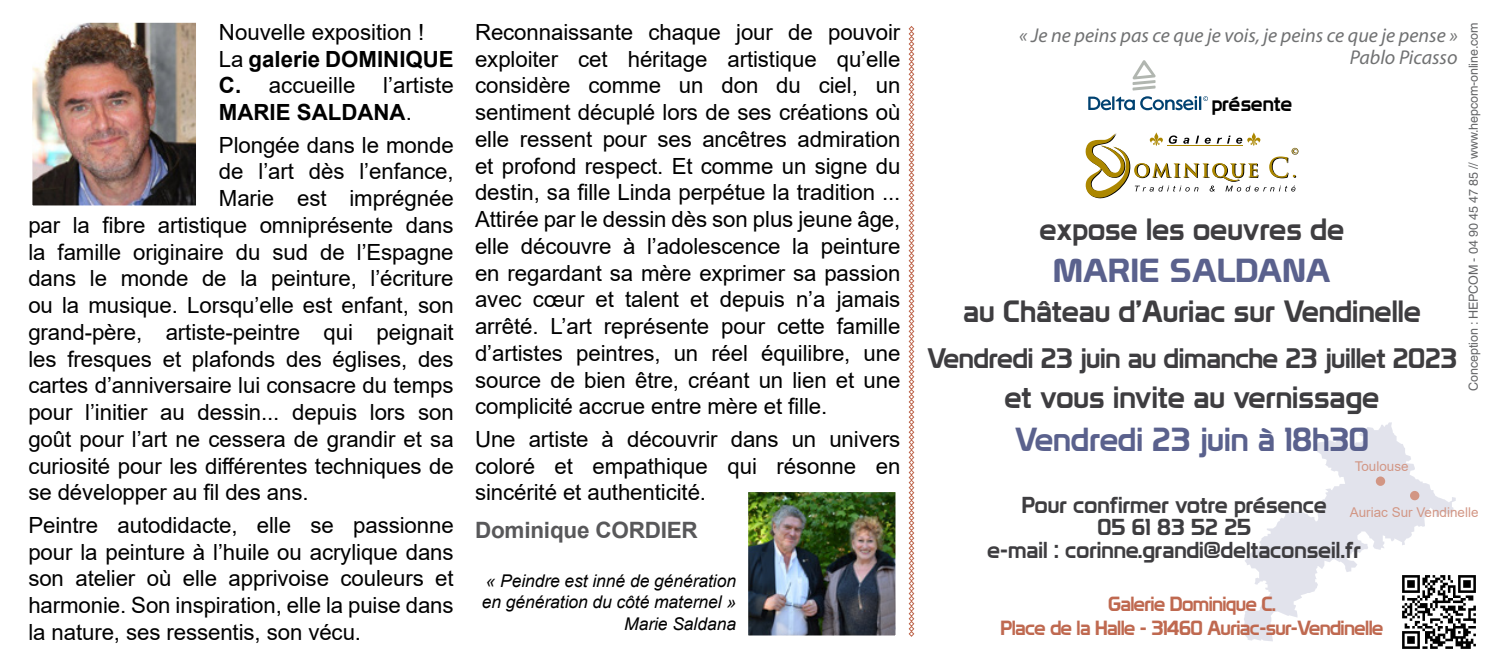
<style>
.page{position:relative;width:1489px;height:660px;background:#fff}
.page>*{position:absolute;margin:0;border:0;box-sizing:border-box;transform-origin:0 0}
.Style_de_paragraphe{font:32.5px "Prototype";color:#5a618d}
.Style_de_paragraphe-2{font:32.5px "Prototype";color:#5a618d;scale:1.1 1}
.Style_de_paragraphe-3{font:30px "Prototype";color:#3e3d40}
.Style_de_paragraphe-4{font:27.5px "Prototype";letter-spacing:-.01em;color:#3e3d40}
.Style_de_paragraphe-5{font:22.5px "Prototype";color:#3e3d40}
.t1{font:700 22.5px "Arial";letter-spacing:-.01em;color:#58585a}
.t2{font:22.25px/26.8px "Arial";letter-spacing:-.005em;color:#000;text-align:justify}
.t3{font:700 22.25px/26.8px "Arial";color:#000;text-align:justify}
.Style_de_paragraphe-6{font:20.25px "Prototype";color:#000}
.Style_de_paragraphe-7{font:20px "Prototype";letter-spacing:-.03em;color:#bf6950}
.Style_de_paragraphe-8{font:italic 20px "Myriad Pro";color:#707172}
.t4{font:italic 17.5px/21px "Arial";letter-spacing:-.005em;color:#000}
.t5{font:13.5px "Arial";color:#bf6950}
.Style_de_paragraphe-9{font:12.5px "Helvetica";letter-spacing:-.01em;color:#646567}
.s1{font-weight:400}
</style>
<div class="page">
<svg style="left:1243px;top:422px;width:212px;height:219px"></svg>
<svg style="left:1375px;top:476px;width:9px;height:9px"></svg>
<svg style="left:1409px;top:490px;width:10px;height:10px"></svg>
<svg style="left:1085px;top:132px;width:213px;height:66px"></svg>
<svg style="left:1132px;top:60px;width:23px;height:30px"></svg>
<svg style="left:1088px;top:96px;width:46px;height:14px"></svg>
<svg style="left:1140px;top:96px;width:67px;height:14px"></svg>
<img style="left:1397px;top:569px;width:79px;height:80px">
<svg style="left:908px;top:26px;width:6px;height:610px"></svg>
<img style="left:749px;top:492px;width:145px;height:142px">
<div style="left:743px;top:486px;width:157px;height:154px;border:5px solid #fff"></div>
<img style="left:34px;top:24px;width:161px;height:180px">
<div style="left:24px;top:14px;width:181px;height:200px;border:9px solid #fff"></div>
<p class="t2" style="left:219px;top:19px;width:207px">Nouvelle exposition !</p>
<p class="t3" style="left:219px;top:46px;width:236px"><span class="s1">La</span> galerie DOMINIQUE C. <span class="s1">accueille l’artiste </span>MARIE SALDANA<span class="s1">.</span></p>
<p class="t2" style="left:219px;top:131px;width:236px">Plongée dans le monde</p>
<p class="t2" style="left:219px;top:158px;width:236px">de l’art dès l’enfance,</p>
<p class="t2" style="left:219px;top:185px;width:236px">Marie est imprégnée</p>
<p class="t2" style="left:28px;top:211px;width:427px">par la fibre artistique omniprésente dans</p>
<p class="t2" style="left:28px;top:238px;width:427px">la famille originaire du sud de l’Espagne</p>
<p class="t2" style="left:28px;top:265px;width:427px">dans le monde de la peinture, l’écriture</p>
<p class="t2" style="left:28px;top:291px;width:427px">ou la musique. Lorsqu’elle est enfant, son</p>
<p class="t2" style="left:28px;top:318px;width:427px">grand-père, artiste-peintre qui peignait</p>
<p class="t2" style="left:28px;top:345px;width:427px">les fresques et plafonds des églises, des</p>
<p class="t2" style="left:28px;top:371px;width:427px">cartes d’anniversaire lui consacre du temps</p>
<p class="t2" style="left:28px;top:398px;width:427px">pour l’initier au dessin... depuis lors son</p>
<p class="t2" style="left:28px;top:425px;width:427px">goût pour l’art ne cessera de grandir et sa</p>
<p class="t2" style="left:28px;top:452px;width:427px">curiosité pour les différentes techniques de</p>
<p class="t2" style="left:28px;top:478px;width:282px">se développer au fil des ans.</p>
<p class="t2" style="left:28px;top:511px;width:427px">Peintre autodidacte, elle se passionne pour la peinture à l’huile ou acrylique dans son atelier où elle apprivoise couleurs et harmonie. Son inspiration, elle la puise dans la nature, ses ressentis, son vécu.</p>
<p class="t2" style="left:475px;top:19px;width:427px">Reconnaissante chaque jour de pouvoir exploiter cet héritage artistique qu’elle considère comme un don du ciel, un sentiment décuplé lors de ses créations où elle ressent pour ses ancêtres admiration et profond respect. Et comme un signe du destin, sa fille Linda perpétue la tradition ...<br>Attirée par le dessin dès son plus jeune âge, elle découvre à l’adolescence la peinture en regardant sa mère exprimer sa passion avec cœur et talent et depuis n’a jamais arrêté. L’art représente pour cette famille d’artistes peintres, un réel équilibre, une source de bien être, créant un lien et une complicité accrue entre mère et fille.</p>
<p class="t2" style="left:475px;top:425px;width:427px">Une artiste à découvrir dans un univers coloré et empathique qui résonne en sincérité et authenticité.</p>
<p class="t1" style="left:475px;top:513px;width:224px">Dominique CORDIER</p>
<p class="t4" style="left:482px;top:570px;width:256px">« Peindre est inné de génération en génération du côté maternel »</p>
<p class="t4" style="left:624px;top:612px;width:113px">Marie Saldana</p>
<p class="Style_de_paragraphe-8" style="left:1019px;top:23px;width:440px">« Je ne peins pas ce que je vois, je peins ce que je pense »</p>
<p class="Style_de_paragraphe-8" style="left:1349px;top:45px;width:109px">Pablo Picasso</p>
<p class="Style_de_paragraphe-6" style="left:1211px;top:91px;width:82px">présente</p>
<p class="Style_de_paragraphe-3" style="left:1039px;top:211px;width:306px">expose les oeuvres de</p>
<p class="Style_de_paragraphe-2" style="left:1052px;top:251px;width:254px">MARIE SALDANA</p>
<p class="Style_de_paragraphe-3" style="left:963px;top:293px;width:459px">au Château d’Auriac sur Vendinelle</p>
<p class="Style_de_paragraphe-4" style="left:927px;top:341px;width:531px">Vendredi 23 juin au dimanche 23 juillet 2023</p>
<p class="Style_de_paragraphe-3" style="left:1004px;top:379px;width:376px">et vous invite au vernissage</p>
<p class="Style_de_paragraphe" style="left:1014px;top:419px;width:356px">Vendredi 23 juin à 18h30</p>
<p class="Style_de_paragraphe-9" style="left:1465px;top:390px;width:369px;rotate:-90deg">Conception : HEPCOM - 04 90 45 47 85 // www.hepcom-online.com</p>
<p class="t5" style="left:1354px;top:456px;width:55px">Toulouse</p>
<p class="t5" style="left:1349px;top:502px;width:130px">Auriac Sur Vendinelle</p>
<p class="Style_de_paragraphe-5" style="left:1021px;top:490px;width:306px">Pour confirmer votre présence</p>
<p class="Style_de_paragraphe-5" style="left:1097px;top:513px;width:155px">05 61 83 52 25</p>
<p class="Style_de_paragraphe-5" style="left:987px;top:535px;width:375px">e-mail : corinne.grandi@deltaconseil.fr</p>
<p class="Style_de_paragraphe-7" style="left:1107px;top:591px;width:169px">Galerie Dominique C.</p>
<p class="Style_de_paragraphe-7" style="left:1000px;top:615px;width:384px">Place de la Halle - 31460 Auriac-sur-Vendinelle</p>
</div>
